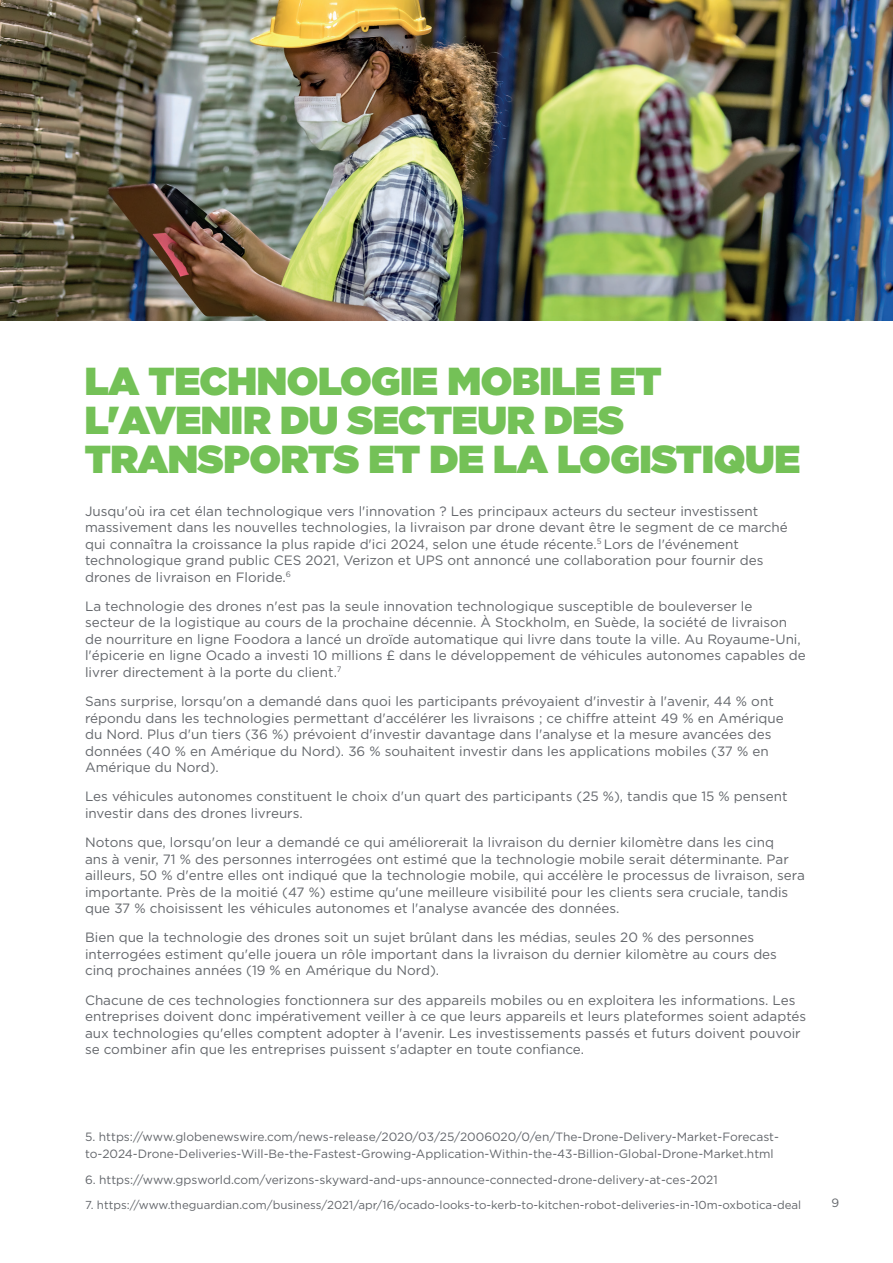
<style>
.page{position:relative;width:893px;height:1263px;background:#fff}
.page>*{position:absolute;margin:0;border:0;box-sizing:border-box;transform-origin:0 0}
.t1{font:900 39px/39px "Gotham";letter-spacing:-.01em;color:#74c157}
.t2{font:13.5px/16.5px "Gotham";color:#63666b}
.t3{font:12px/16.5px "Gotham";color:#63666b}
.t4{font:11.55px "Gotham";color:#63666b}
</style>
<div class="page">
<img style="left:0;top:0;width:893px;height:320px">
<p class="t1" style="left:85px;top:361px;width:717px">LA TECHNOLOGIE MOBILE ET<br>L'AVENIR DU SECTEUR DES<br>TRANSPORTS ET DE LA LOGISTIQUE</p>
<p class="t2" style="left:85px;top:502px;width:704px">Jusqu'où ira cet élan technologique vers l'innovation ? Les principaux acteurs du secteur investissent massivement dans les nouvelles technologies, la livraison par drone devant être le segment de ce marché qui connaîtra la croissance la plus rapide d'ici 2024, selon une étude récente.<sup>5</sup> Lors de l'événement technologique grand public CES 2021, Verizon et UPS ont annoncé une collaboration pour fournir des drones de livraison en Floride.<sup>6</sup></p>
<p class="t2" style="left:85px;top:597px;width:722px">La technologie des drones n'est pas la seule innovation technologique susceptible de bouleverser le<br>secteur de la logistique au cours de la prochaine décennie. À Stockholm, en Suède, la société de livraison de nourriture en ligne Foodora a lancé un droïde automatique qui livre dans toute la ville. Au Royaume-Uni, l'épicerie en ligne Ocado a investi 10 millions £ dans le développement de véhicules autonomes capables de livrer directement à la porte du client.<sup>7</sup></p>
<p class="t2" style="left:85px;top:693px;width:700px">Sans surprise, lorsqu'on a demandé dans quoi les participants prévoyaient d'investir à l'avenir, 44 % ont répondu dans les technologies permettant d'accélérer les livraisons ; ce chiffre atteint 49 % en Amérique du Nord. Plus d'un tiers (36 %) prévoient d'investir davantage dans l'analyse et la mesure avancées des données (40 % en Amérique du Nord). 36 % souhaitent investir dans les applications mobiles (37 % en Amérique du Nord).</p>
<p class="t2" style="left:85px;top:788px;width:704px">Les véhicules autonomes constituent le choix d'un quart des participants (25 %), tandis que 15 % pensent investir dans des drones livreurs.</p>
<p class="t2" style="left:85px;top:834px;width:721px">Notons que, lorsqu'on leur a demandé ce qui améliorerait la livraison du dernier kilomètre dans les cinq<br>ans à venir, 71 % des personnes interrogées ont estimé que la technologie mobile serait déterminante. Par ailleurs, 50 % d'entre elles ont indiqué que la technologie mobile, qui accélère le processus de livraison, sera importante. Près de la moitié (47 %) estime qu'une meilleure visibilité pour les clients sera cruciale, tandis que 37 % choisissent les véhicules autonomes et l'analyse avancée des données.</p>
<p class="t2" style="left:85px;top:929px;width:693px">Bien que la technologie des drones soit un sujet brûlant dans les médias, seules 20 % des personnes interrogées estiment qu'elle jouera un rôle important dans la livraison du dernier kilomètre au cours des cinq prochaines années (19 % en Amérique du Nord).</p>
<p class="t2" style="left:85px;top:991px;width:723px">Chacune de ces technologies fonctionnera sur des appareils mobiles ou en exploitera les informations. Les entreprises doivent donc impérativement veiller à ce que leurs appareils et leurs plateformes soient adaptés aux technologies qu'elles comptent adopter à l'avenir. Les investissements passés et futurs doivent pouvoir se combiner afin que les entreprises puissent s'adapter en toute confiance.</p>
<p class="t3" style="left:85px;top:1128px;width:695px">5. https://www.globenewswire.com/news-release/2020/03/25/2006020/0/en/The-Drone-Delivery-Market-Forecast&shy;to-2024-Drone-Deliveries-Will-Be-the-Fastest-Growing-Application-Within-the-43-Billion-Global-Drone-Market.html</p>
<p class="t3" style="left:85px;top:1171px;width:634px">6. https://www.gpsworld.com/verizons-skyward-and-ups-announce-connected-drone-delivery-at-ces-2021</p>
<p class="t4" style="left:85px;top:1197px;width:718px">7. https://www.theguardian.com/business/2021/apr/16/ocado-looks-to-kerb-to-kitchen-robot-deliveries-in-10m-oxbotica-deal</p>
<p class="t3" style="left:831px;top:1194px;width:9px">9</p>
</div>
